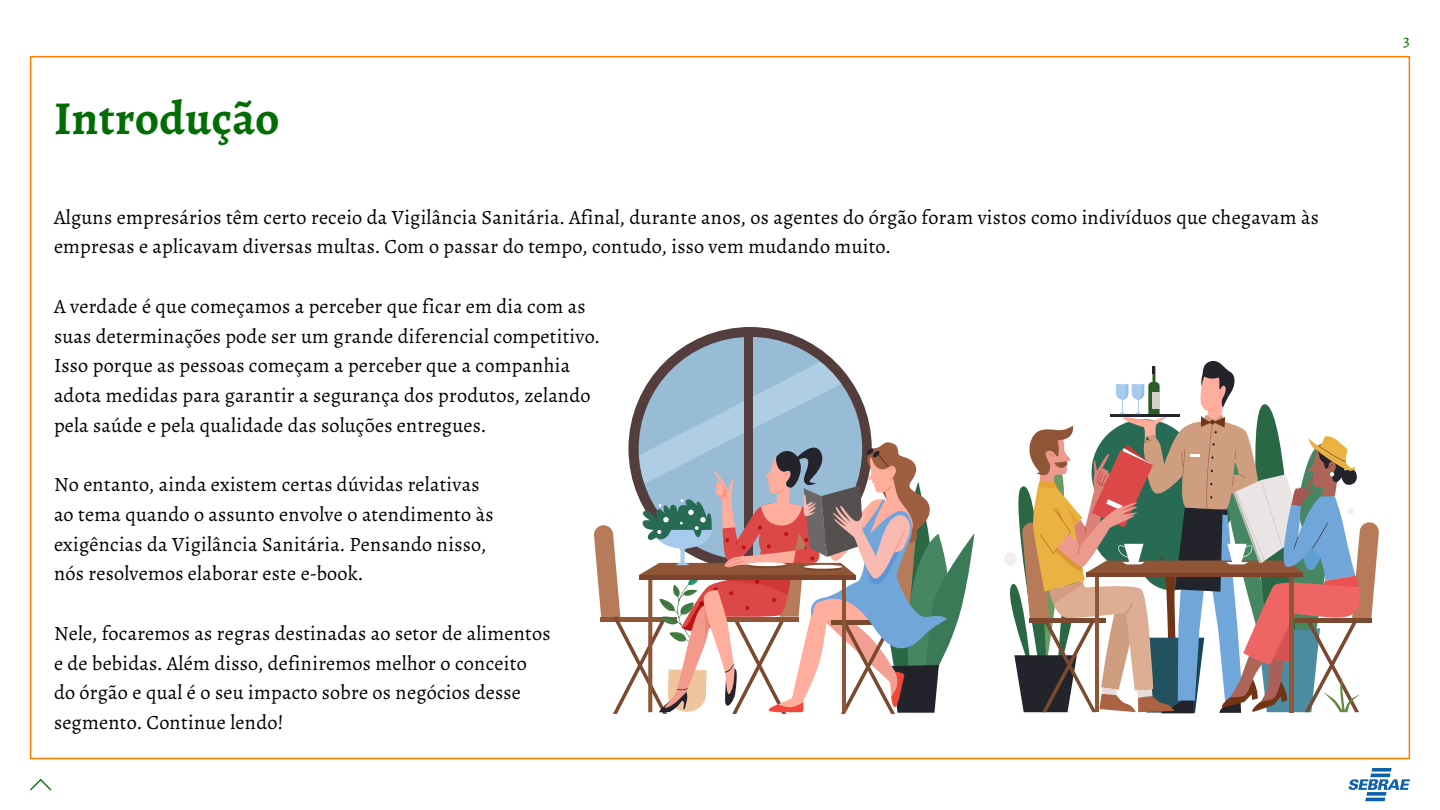
<style>
.page{position:relative;width:1440px;height:810px;background:#fff}
.page>*{position:absolute;margin:0;border:0;box-sizing:border-box;transform-origin:0 0}
.t1{font:700 47.25px "Alegreya";letter-spacing:.01em;color:#036d05}
.t2{font:20.25px/29.7px "Alegreya";letter-spacing:.01em;color:#000}
.t3{font:16.5px "Alegreya";color:#036d05}
</style>
<div class="page">
<svg style="left:30px;top:778px;width:22px;height:13px"></svg>
<div style="left:628px;top:327px;width:244px;height:243px;background:#543e3d;border-radius:50%"></div>
<div style="left:639px;top:337px;width:223px;height:223px;background:#98bbd6;border-radius:50%"></div>
<div style="left:744px;top:327px;width:8px;height:246px;background:#543e3d"></div>
<svg style="left:1004px;top:360px;width:375px;height:353px"></svg>
<hr style="left:1096px;top:577px;width:3px;height:135px;background:#8f5537">
<hr style="left:1289px;top:577px;width:4px;height:135px;background:#8f5537">
<svg style="left:594px;top:362px;width:380px;height:352px"></svg>
<svg style="left:804px;top:567px;width:38px;height:4px"></svg>
<svg style="left:804px;top:565px;width:38px;height:4px"></svg>
<svg style="left:748px;top:564px;width:38px;height:4px"></svg>
<svg style="left:748px;top:562px;width:38px;height:4px"></svg>
<svg style="left:1349px;top:768px;width:61px;height:33px"></svg>
<h1 class="t1" style="left:54px;top:88px;width:227px">Introdução</h1>
<p class="t2" style="left:54px;top:202px;width:1266px">Alguns empresários têm certo receio da Vigilância Sanitária. Afinal, durante anos, os agentes do órgão foram vistos como indivíduos que chegavam às empresas e aplicavam diversas multas. Com o passar do tempo, contudo, isso vem mudando muito.</p>
<p class="t2" style="left:54px;top:291px;width:547px">A verdade é que começamos a perceber que ficar em dia com as suas determinações pode ser um grande diferencial competitivo.<br>Isso porque as pessoas começam a perceber que a companhia adota medidas para garantir a segurança dos produtos, zelando pela saúde e pela qualidade das soluções entregues.</p>
<p class="t2" style="left:54px;top:470px;width:441px">No entanto, ainda existem certas dúvidas relativas ao tema quando o assunto envolve o atendimento às exigências da Vigilância Sanitária. Pensando nisso, nós resolvemos elaborar este e-book.</p>
<p class="t2" style="left:54px;top:618px;width:498px">Nele, focaremos as regras destinadas ao setor de alimentos e de bebidas. Além disso, definiremos melhor o conceito do órgão e qual é o seu impacto sobre os negócios desse segmento. Continue lendo!</p>
<p class="t3" style="left:1403px;top:30px;width:8px">3</p>
</div>
